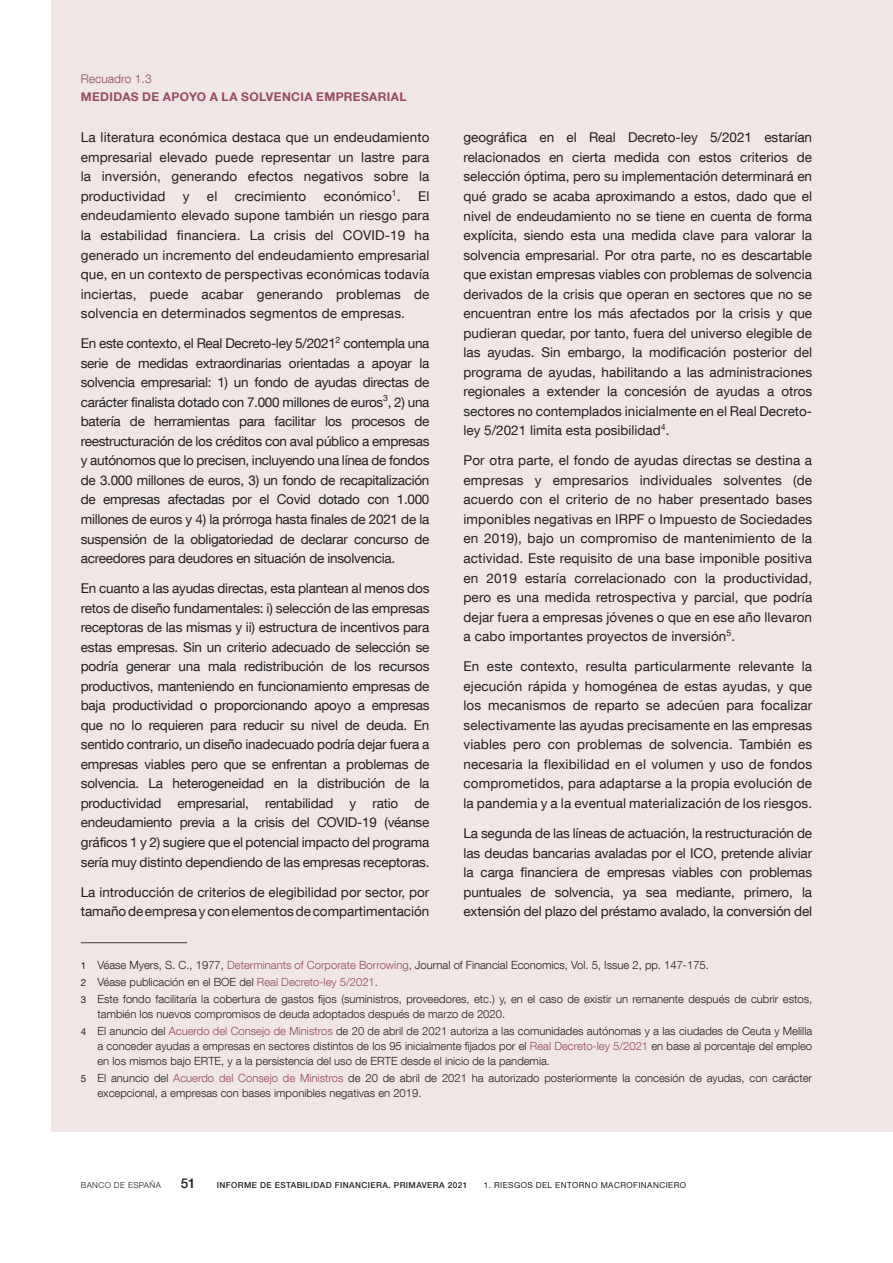
<style>
.page{position:relative;width:893px;height:1263px;background:#fff}
.page>*{position:absolute;margin:0;border:0;box-sizing:border-box;transform-origin:0 0}
.t1{font:13.5px/19.5px "Bd E Neue Helvetica";color:#231f20;text-align:justify}
.t2{font:500 13.5px "Bd E Neue Helvetica";color:#231f20}
.t3{font:700 12px "Bd E Neue Helvetica";letter-spacing:.03em;color:#954b5b}
.t4{font:300 12px "Bd E Neue Helvetica";letter-spacing:.005em;color:#954b5b}
.t5{font:300 11.25px/17.1px "Bd E Neue Helvetica";color:#231f20}
.t6{font:500 8.25px "Bd E Neue Helvetica";letter-spacing:.05em;color:#231f20}
.t7{font:8.25px "Bd E Neue Helvetica";letter-spacing:.05em;color:#231f20}
.t8{font:300 8.25px "Bd E Neue Helvetica";letter-spacing:.05em;color:#231f20}
.s1{font-weight:400;font-size:9.75px}
.s2{color:#954b5b}
</style>
<div class="page">
<div style="left:51px;top:0;width:842px;height:1131px;background:#f0e6e6"></div>
<hr style="left:81px;top:942px;width:106px;height:1px;background:#3e3e3f">
<p class="t4" style="left:81px;top:72px;width:72px">Recuadro 1.3</p>
<p class="t3" style="left:81px;top:89px;width:327px">MEDIDAS DE APOYO A LA SOLVENCIA EMPRESARIAL</p>
<p class="t1" style="left:81px;top:128px;width:350px">La literatura económica destaca que un endeudamiento empresarial elevado puede representar un lastre para la inversión, generando efectos negativos sobre la productividad</p>
<p class="t1" style="left:183px;top:186px;width:8px">y</p>
<p class="t1" style="left:207px;top:186px;width:12px">el</p>
<p class="t1" style="left:235px;top:186px;width:73px">crecimiento</p>
<p class="t1" style="left:324px;top:186px;width:78px">económico<sup>1</sup>.</p>
<p class="t1" style="left:81px;top:186px;width:350px;text-indent:337px">El endeudamiento elevado supone también un riesgo para la estabilidad financiera. La crisis del COVID-19 ha generado un incremento del endeudamiento empresarial que, en un contexto de perspectivas económicas todavía inciertas, puede acabar generando problemas de solvencia en determinados segmentos de empresas.</p>
<p class="t1" style="left:81px;top:333px;width:350px">En este contexto, el Real Decreto-ley 5/2021<sup>2</sup> contempla una serie de medidas extraordinarias orientadas a apoyar la solvencia empresarial: 1) un fondo de ayudas directas de carácter finalista dotado con 7.000 millones de euros<sup>3</sup>, 2) una batería de herramientas para facilitar los procesos de reestructuración de los créditos con aval público a empresas y autónomos que lo precisen, incluyendo una línea de fondos de 3.000 millones de euros, 3) un fondo de recapitalización de empresas afectadas por el Covid dotado con 1.000 millones de euros y 4) la prórroga hasta finales de 2021 de la suspensión de la obligatoriedad de declarar concurso de acreedores para deudores en situación de insolvencia.</p>
<p class="t1" style="left:81px;top:578px;width:350px">En cuanto a las ayudas directas, esta plantean al menos dos retos de diseño fundamentales: i) selección de las empresas receptoras de las mismas y ii) estructura de incentivos para estas empresas. Sin un criterio adecuado de selección se podría generar una mala redistribución de los recursos productivos, manteniendo en funcionamiento empresas de baja productividad o proporcionando apoyo a empresas que no lo requieren para reducir su nivel de deuda. En sentido contrario, un diseño inadecuado podría dejar fuera a empresas viables pero que se enfrentan a problemas de solvencia. La heterogeneidad en la distribución de la productividad empresarial, rentabilidad y ratio de endeudamiento previa a la crisis del Covi d-19 (véanse gráficos 1 y 2) sugiere que el potencial impacto del programa sería muy distinto dependiendo de las empresas receptoras.</p>
<p class="t1" style="left:81px;top:882px;width:350px">La introducción de criterios de elegibilidad por sector, por tamaño de empresa y con elementos de compartimentación</p>
<p class="t1" style="left:463px;top:128px;width:350px">geográfica en el Real Decreto-ley 5/2021 estarían relacionados en cierta medida con estos criterios de selección óptima, pero su implementación determinará en qué grado se acaba aproximando a estos, dado que el nivel de endeudamiento no se tiene en cuenta de forma explícita, siendo esta una medida clave para valorar la solvencia empresarial. Por otra parte, no es descartable que existan empresas viables con problemas de solvencia derivados de la crisis que operan en sectores que no se encuentran entre los más afectados por la crisis y que pudieran quedar, por tanto, fuera del universo elegible de las ayudas. Sin embargo, la modificación posterior del programa de ayudas, habilitando a las administraciones regionales a extender la concesión de ayudas a otros sectores no contemplados inicialmente en el Real Decreto&shy;ley 5/2021 limita esta posibilidad<sup>4</sup>.</p>
<p class="t1" style="left:463px;top:450px;width:350px">Por otra parte, el fondo de ayudas directas se destina a empresas y empresarios individuales solventes (de acuerdo con el criterio de no haber presentado bases imponibles negativas en IRPF o Impuesto de Sociedades en 2019), bajo un compromiso de mantenimiento de la actividad. Este requisito de una base imponible positiva en 2019 estaría correlacionado con la productividad, pero es una medida retrospectiva y parcial, que podría dejar fuera a empresas jóvenes o que en ese año llevaron a cabo importantes proyectos de inversión<sup>5</sup>.</p>
<p class="t1" style="left:463px;top:656px;width:350px">En este contexto, resulta particularmente relevante la ejecución rápida y homogénea de estas ayudas, y que los mecanismos de reparto se adecúen para focalizar selectivamente las ayudas precisamente en las empresas viables pero con problemas de solvencia. También es necesaria la flexibilidad en el volumen y uso de fondos comprometidos, para adaptarse a la propia evolución de la pandemia y a la eventual materialización de los riesgos.</p>
<p class="t1" style="left:463px;top:823px;width:350px">La segunda de las líneas de actuación, la restructuración de las deudas bancarias avaladas por el ICO, pretende aliviar la carga financiera de empresas viables con problemas puntuales de solvencia, ya sea mediante, primero, la extensión del plazo del préstamo avalado, la conversión del</p>
<p class="t5" style="left:81px;top:956px;width:733px"><span class="s1">1</span> Véase Myers, S. C., 1977, <span class="s2">Determinants of Corporate Borrowing</span>, Journal of Financial Economics, Vol. 5, Issue 2, pp. 147-175.<br><span class="s1">2</span> Véase publicación en el BOE del <span class="s2">Real Decreto-ley 5/2021</span>.<br><span class="s1">3</span> Este fondo facilitaría la cobertura de gastos fijos (suministros, proveedores, etc.) y, en el caso de existir un remanente después de cubrir estos,</p>
<p class="t5" style="left:81px;top:1005px;width:733px;text-indent:17px">también los nuevos compromisos de deuda adoptados después de marzo de 2020.<br><span class="s1">4</span> El anuncio del <span class="s2">Acuerdo del Consejo de Ministros</span> de 20 de abril de 2021 autoriza a las comunidades autónomas y a las ciudades de Ceuta y Melilla</p>
<p class="t5" style="left:97px;top:1038px;width:716px;line-height:15px">a conceder ayudas a empresas en sectores distintos de los 95 inicialmente fijados por el <span class="s2">Real Decreto-ley 5/2021</span> en base al porcentaje del empleo en los mismos bajo ERTE, y a la persistencia del uso de ERTE desde el inicio de la pandemia.</p>
<p class="t5" style="left:97px;top:1070px;width:716px;line-height:15px;text-indent:-17px"><span class="s1">5</span> El anuncio del <span class="s2">Acuerdo del Consejo de Ministros</span> de 20 de abril de 2021 ha autorizado posteriormente la concesión de ayudas, con carácter excepcional, a empresas con bases imponibles negativas en 2019.</p>
<p class="t8" style="left:81px;top:1180px;width:82px">BANCO DE ESPAÑA</p>
<p class="t2" style="left:181px;top:1175px;width:16px">51</p>
<p class="t6" style="left:217px;top:1180px;width:252px">INFORME DE ESTABILIDAD FINANCIERA. PRIMAVERA 2021</p>
<p class="t7" style="left:484px;top:1180px;width:204px">1. RIESGOS DEL ENTORNO MACROFINANCIERO</p>
</div>
